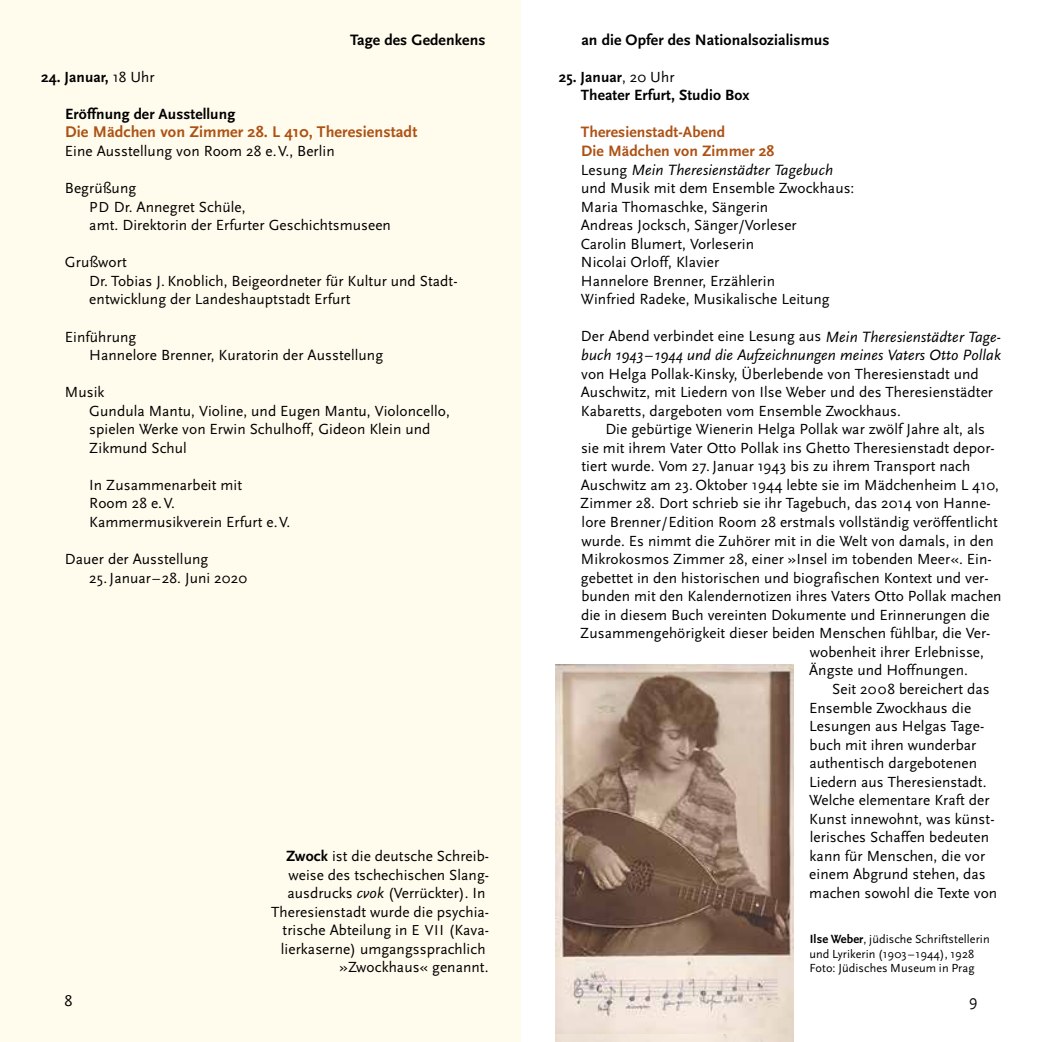
<style>
.page{position:relative;width:1042px;height:1042px;background:#fff}
.page>*{position:absolute;margin:0;border:0;box-sizing:border-box;transform-origin:0 0}
.t1{font:700 16.1px "Scala Sans Pro";letter-spacing:.005em;color:#ad5214}
.t2{font:16.1px "Scala Sans Pro";color:#000}
.t3{font:700 15.75px "Scala Sans Pro";letter-spacing:.005em;color:#000}
.t4{font:700 15.75px/18.6px "Scala Sans Pro";letter-spacing:.005em;color:#ad5214}
.t5{font:italic 15.58px "Scala Sans Pro";letter-spacing:.005em;color:#000}
.t6{font:700 15.58px "Scala Sans Pro";letter-spacing:.005em;color:#000}
.t7{font:15.4px/18.6px "Scala Sans Pro";letter-spacing:.005em;color:#000}
.t8{font:700 15.4px "Scala Sans Pro";letter-spacing:.005em;color:#000}
.t9{font:12.25px/14.9px "Scala Sans Pro";letter-spacing:.005em;color:#000}
.s1{font-weight:400}
.s2{font-size:15.05px}
.s3{font-weight:700;font-size:15.58px}
.s4{font-style:italic;font-size:15.58px}
.s5{font-style:normal;font-size:15.4px}
.s6{font-weight:700;font-size:12.42px}
</style>
<div class="page">
<div style="left:0;top:0;width:521px;height:1042px;background:#fffbed"></div>
<img style="left:556px;top:665px;width:237px;height:369px">
<p class="t3" style="left:350px;top:30px;width:137px">Tage des Gedenkens</p>
<p class="t8" style="left:41px;top:68px;width:115px">24. Januar, <span class="s1">18 Uhr</span></p>
<p class="t6" style="left:65px;top:105px;width:171px">Eröffnung der Ausstellung</p>
<p class="t1" style="left:65px;top:123px;width:354px">Die Mädchen von Zimmer 28. L 410, Theresienstadt</p>
<p class="t7" style="left:65px;top:142px;width:271px">Eine Ausstellung von Room 28 e.V., Berlin</p>
<p class="t7" style="left:89px;top:179px;width:303px;text-indent:-24px">Begrüßung<br><span class="s2">PD</span> Dr. Annegret Schüle,<br>amt. Direktorin der Erfurter Geschichtsmuseen</p>
<p class="t7" style="left:89px;top:253px;width:370px;text-indent:-24px">Grußwort<br>Dr. Tobias J. Knoblich, Beigeordneter für Kultur und Stadt&shy;entwicklung der Landeshauptstadt Erfurt</p>
<p class="t7" style="left:89px;top:327px;width:295px;text-indent:-24px">Einführung<br>Hannelore Brenner, Kuratorin der Ausstellung</p>
<p class="t7" style="left:89px;top:383px;width:362px;text-indent:-24px">Musik<br>Gundula Mantu, Violine, und Eugen Mantu, Violoncello, spielen Werke von Erwin Schulhoff, Gideon Klein und<br>Zikmund Schul</p>
<p class="t7" style="left:89px;top:475px;width:202px">In Zusammenarbeit mit<br>Room 28 e.V.<br>Kammermusikverein Erfurt e.V.</p>
<p class="t7" style="left:65px;top:550px;width:145px">Dauer der Ausstellung</p>
<p class="t7" style="left:89px;top:568px;width:159px">25. Januar–28. Juni 2020</p>
<p class="t7" style="left:271px;top:847px;width:219px;text-align:right"><span class="s3">Zwock</span> ist die deutsche Schreib&shy;weise des tschechischen Slang&shy;ausdrucks <span class="s4">cvok</span> (Verrückter). In<br>Theresienstadt wurde die psychia&shy;trische Abteilung in <span class="s2">E VII</span> (Kava&shy;lierkaserne) umgangssprachlich »Zwockhaus« genannt.</p>
<p class="t3" style="left:581px;top:30px;width:250px">an die Opfer des Nationalsozialismus</p>
<p class="t8" style="left:559px;top:68px;width:117px">25. Januar<span class="s1">, 20 Uhr</span></p>
<p class="t6" style="left:581px;top:86px;width:170px">Theater Erfurt, Studio Box</p>
<p class="t4" style="left:581px;top:123px;width:195px">Theresienstadt-Abend<br>Die Mädchen von Zimmer 28</p>
<p class="t5" style="left:581px;top:160px;width:254px"><span class="s5">Lesung</span> Mein Theresienstädter Tagebuch</p>
<p class="t7" style="left:581px;top:179px;width:275px">und Musik mit dem Ensemble Zwockhaus:<br>Maria Thomaschke, Sängerin<br>Andreas Jocksch, Sänger/Vorleser<br>Carolin Blumert, Vorleserin<br>Nicolai Orloff, Klavier<br>Hannelore Brenner, Erzählerin<br>Winfried Radeke, Musikalische Leitung</p>
<p class="t7" style="left:581px;top:327px;width:422px">Der Abend verbindet eine Lesung aus <span class="s4">Mein Theresienstädter Tage-</span></p>
<p class="t5" style="left:581px;top:346px;width:421px">buch 1943–1944 und die Aufzeichnungen meines Vaters Otto Pollak</p>
<p class="t7" style="left:581px;top:364px;width:414px">von Helga Pollak-Kinsky, Überlebende von Theresienstadt und<br>Auschwitz, mit Liedern von Ilse Weber und des Theresienstädter<br>Kabaretts, dargeboten vom Ensemble Zwockhaus.</p>
<p class="t7" style="left:605px;top:420px;width:381px">Die gebürtige Wienerin Helga Pollak war zwölf Jahre alt, als</p>
<p class="t7" style="left:581px;top:438px;width:415px">sie mit ihrem Vater Otto Pollak ins Ghetto Theresienstadt depor-</p>
<p class="t7" style="left:581px;top:457px;width:390px">tiert wurde. Vom 27. Januar 1943 bis zu ihrem Transport nach</p>
<p class="t7" style="left:581px;top:475px;width:420px">Auschwitz am 23. Oktober 1944 lebte sie im Mädchenheim L 410,</p>
<p class="t7" style="left:580px;top:494px;width:412px">Zimmer 28. Dort schrieb sie ihr Tagebuch, das 2014 von Hanne-</p>
<p class="t7" style="left:581px;top:513px;width:418px">lore Brenner/Edition Room 28 erstmals vollständig veröffentlicht</p>
<p class="t7" style="left:581px;top:531px;width:414px">wurde. Es nimmt die Zuhörer mit in die Welt von damals, in den</p>
<p class="t7" style="left:581px;top:550px;width:412px">Mikrokosmos Zimmer 28, einer »Insel im tobenden Meer«. Ein-</p>
<p class="t7" style="left:581px;top:568px;width:409px">gebettet in den historischen und biografischen Kontext und ver-</p>
<p class="t7" style="left:581px;top:587px;width:422px">bunden mit den Kalendernotizen ihres Vaters Otto Pollak machen</p>
<p class="t7" style="left:581px;top:605px;width:410px">die in diesem Buch vereinten Dokumente und Erinnerungen die</p>
<p class="t7" style="left:580px;top:624px;width:412px">Zusammengehörigkeit dieser beiden Menschen fühlbar, die Ver-</p>
<p class="t7" style="left:810px;top:642px;width:176px">wobenheit ihrer Erlebnisse,</p>
<p class="t7" style="left:809px;top:661px;width:160px">Ängste und Hoffnungen.</p>
<p class="t7" style="left:832px;top:679px;width:159px">Seit 2008 bereichert das</p>
<p class="t7" style="left:809px;top:698px;width:163px">Ensemble Zwockhaus die</p>
<p class="t7" style="left:809px;top:717px;width:176px">Lesungen aus Helgas Tage-</p>
<p class="t7" style="left:809px;top:735px;width:168px">buch mit ihren wunderbar</p>
<p class="t7" style="left:809px;top:754px;width:169px">authentisch dargebotenen</p>
<p class="t7" style="left:809px;top:772px;width:179px">Liedern aus Theresienstadt.</p>
<p class="t7" style="left:809px;top:791px;width:182px">Welche elementare Kraft der</p>
<p class="t7" style="left:809px;top:809px;width:187px">Kunst innewohnt, was künst-</p>
<p class="t7" style="left:810px;top:828px;width:181px">lerisches Schaffen bedeuten</p>
<p class="t7" style="left:809px;top:846px;width:177px">kann für Menschen, die vor</p>
<p class="t7" style="left:809px;top:865px;width:178px">einem Abgrund stehen, das</p>
<p class="t7" style="left:809px;top:883px;width:189px">machen sowohl die Texte von</p>
<p class="t9" style="left:809px;top:931px;width:182px"><span class="s6">Ilse Weber</span>, jüdische Schriftstellerin und Lyrikerin (1903–1944), 1928<br>Foto: Jüdisches Museum in Prag</p>
<p class="t2" style="left:64px;top:991px;width:10px">8</p>
<p class="t2" style="left:968px;top:991px;width:10px">9</p>
</div>
